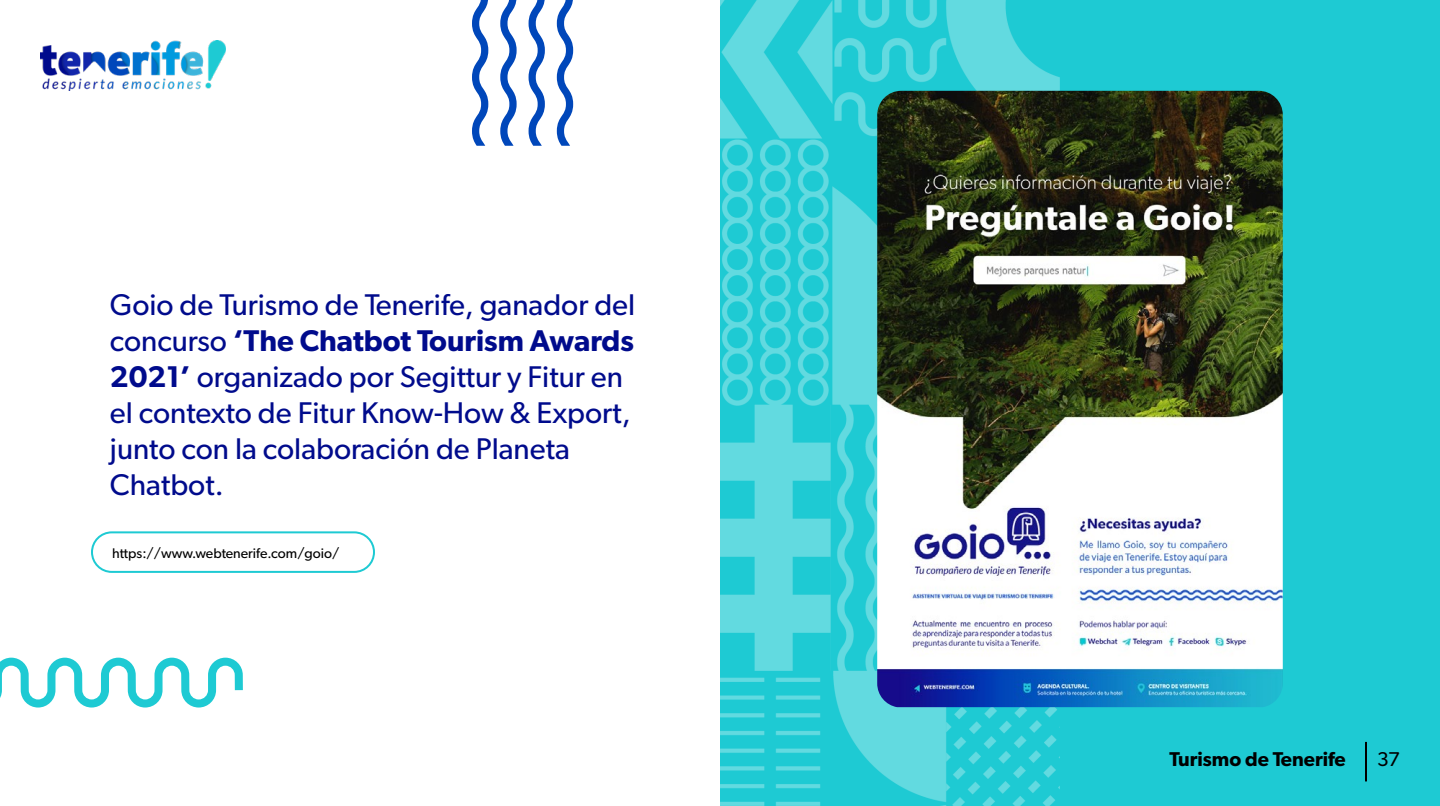
<style>
.page{position:relative;width:1440px;height:806px;background:#fff}
.page>*{position:absolute;margin:0;border:0;box-sizing:border-box;transform-origin:0 0}
.t1{font:30px/36px "Gibson";color:#000b8c}
.t2{font:600 20px "Gibson";color:#000}
.t3{font:20px "Gibson";color:#000}
.t4{font:14px "Gibson";color:#000}
.s1{font-weight:600}
</style>
<div class="page">
<img style="left:720px;top:0;width:720px;height:805px">
<img style="left:40px;top:40px;width:186px;height:51px">
<hr style="left:1365px;top:741px;width:2px;height:40px;background:#000">
<img style="left:877px;top:91px;width:406px;height:615px">
<div style="left:91px;top:531px;width:284px;height:41px;border:2px solid #1ecad3;border-radius:20px"></div>
<svg style="left:0;top:657px;width:243px;height:50px"></svg>
<svg style="left:557px;top:0;width:16px;height:146px"></svg>
<svg style="left:529px;top:0;width:16px;height:146px"></svg>
<svg style="left:500px;top:0;width:17px;height:146px"></svg>
<svg style="left:472px;top:0;width:16px;height:146px"></svg>
<p class="t1" style="left:110px;top:286px;width:527px">Goio de Turismo de Tenerife, ganador del concurso <span class="s1">‘The Chatbot Tourism Awards 2021’</span> organizado por Segittur y Fitur en el contexto de Fitur Know-How &amp; Export, junto con la colaboración de Planeta Chatbot.</p>
<p class="t4" style="left:112px;top:544px;width:229px">https://www.webtenerife.com/goio/</p>
<p class="t2" style="left:1169px;top:746px;width:178px">Turismo de Tenerife</p>
<p class="t3" style="left:1377px;top:746px;width:24px">37</p>
</div>
